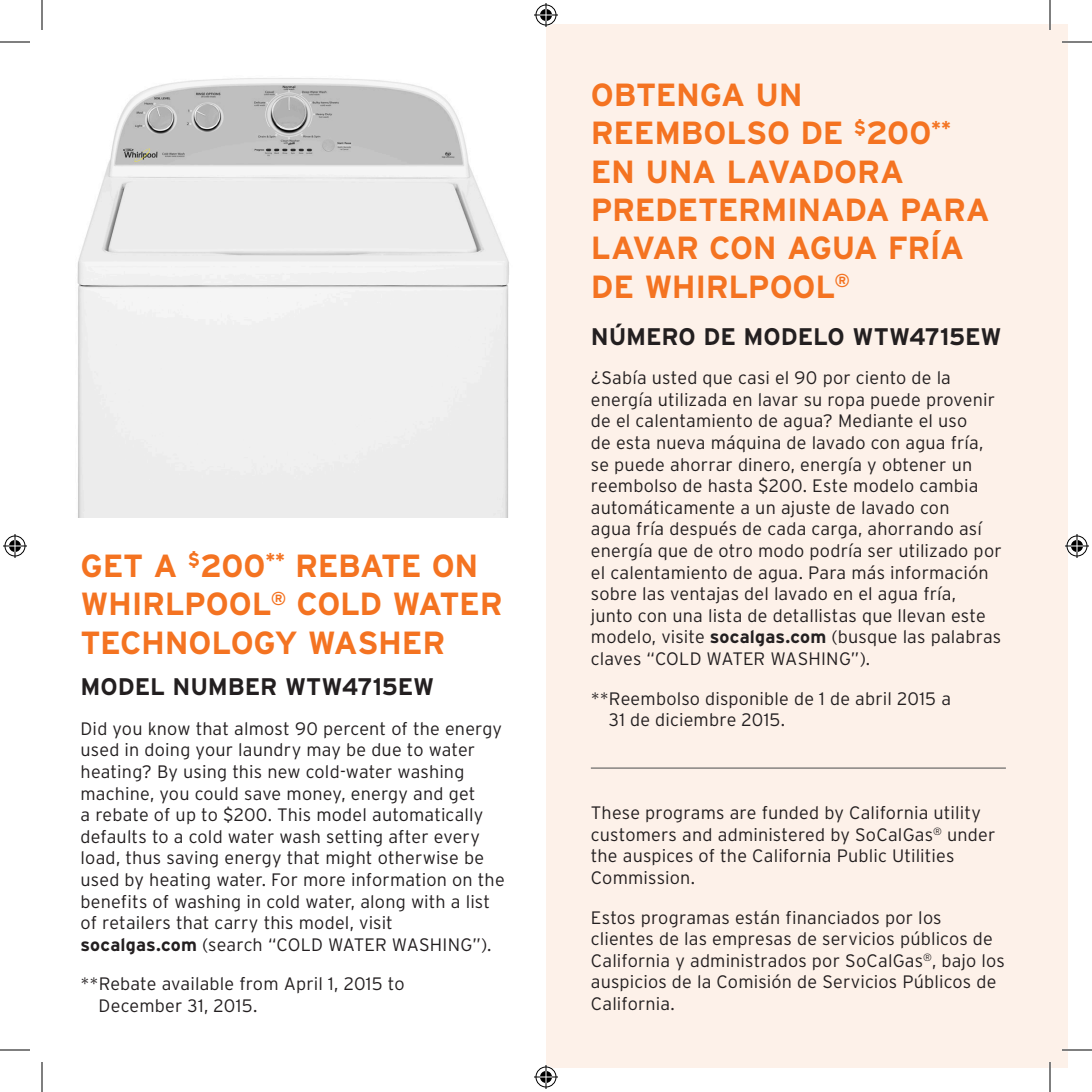
<style>
.page{position:relative;width:1092px;height:1092px;background:#fff}
.page>*{position:absolute;margin:0;border:0;box-sizing:border-box;transform-origin:0 0}
.subhead{font:700 32px/38.4px "Interstate";letter-spacing:-.01em;color:#f47321}
.subhead-2{font:700 24px "Interstate";letter-spacing:-.005em;color:#231f20}
.subhead-3{font:300 18px/21.6px "Interstate";letter-spacing:.01em;color:#231f20}
.s1{font-weight:700}
</style>
<div class="page">
<div style="left:546px;top:24px;width:522px;height:1044px;background:#fdf1e9"></div>
<img style="left:77px;top:78px;width:432px;height:439px">
<hr style="left:591px;top:768px;width:415px;height:1px;background:#4b4c4d">
<hr style="left:1062px;top:41px;width:30px;height:2px;background:#fff">
<hr style="left:1062px;top:1049px;width:30px;height:2px;background:#fff">
<hr style="left:1049px;top:0;width:2px;height:30px;background:#fff">
<hr style="left:1049px;top:1062px;width:2px;height:30px;background:#fff">
<hr style="left:0;top:42px;width:30px;height:1px;background:#000">
<hr style="left:1062px;top:42px;width:30px;height:1px;background:#000">
<hr style="left:0;top:1050px;width:30px;height:1px;background:#000">
<hr style="left:1062px;top:1050px;width:30px;height:1px;background:#000">
<hr style="left:42px;top:0;width:1px;height:30px;background:#000">
<hr style="left:42px;top:1062px;width:1px;height:30px;background:#000">
<hr style="left:1050px;top:0;width:1px;height:30px;background:#000">
<hr style="left:1050px;top:1062px;width:1px;height:30px;background:#000">
<svg style="left:534px;top:3px;width:24px;height:24px"></svg>
<svg style="left:534px;top:1065px;width:24px;height:24px"></svg>
<svg style="left:3px;top:534px;width:24px;height:24px"></svg>
<svg style="left:1065px;top:534px;width:24px;height:24px"></svg>
<p class="subhead" style="left:81px;top:546px;width:423px">GET A <sup>$</sup>200<sup>**</sup> REBATE ON<br>WHIRLPOOL<sup>®</sup> COLD WATER<br>TECHNOLOGY WASHER</p>
<p class="subhead-2" style="left:81px;top:673px;width:355px">MODEL NUMBER WTW4715EW</p>
<p class="subhead-3" style="left:81px;top:718px;width:426px">Did you know that almost 90 percent of the energy used in doing your laundry may be due to water heating? By using this new cold-water washing machine, you could save money, energy and get<br>a rebate of up to $200. This model automatically defaults to a cold water wash setting after every load, thus saving energy that might otherwise be used by heating water. For more information on the benefits of washing in cold water, along with a list of retailers that carry this model, visit <span class="s1">socalgas.com</span> (search “COLD WATER WASHING”).</p>
<p class="subhead-3" style="left:99px;top:973px;width:307px;text-indent:-18px">**Rebate available from April 1, 2015 to<br>December 31, 2015.</p>
<p class="subhead" style="left:591px;top:75px;width:401px">OBTENGA UN<br>REEMBOLSO DE <sup>$</sup>200<sup>**<br></sup>EN UNA LAVADORA<br>PREDETERMINADA PARA<br>LAVAR CON AGUA FRÍA<br>DE WHIRLPOOL<sup>®</sup></p>
<p class="subhead-2" style="left:591px;top:323px;width:412px">NÚMERO DE MODELO WTW4715EW</p>
<p class="subhead-3" style="left:591px;top:367px;width:412px">¿Sabía usted que casi el 90 por ciento de la energía utilizada en lavar su ropa puede provenir de el calentamiento de agua? Mediante el uso<br>de esta nueva máquina de lavado con agua fría, se puede ahorrar dinero, energía y obtener un reembolso de hasta $200. Este modelo cambia automáticamente a un ajuste de lavado con<br>agua fría después de cada carga, ahorrando así energía que de otro modo podría ser utilizado por el calentamiento de agua. Para más información sobre las ventajas del lavado en el agua fría, junto con una lista de detallistas que llevan este modelo, visite <span class="s1">socalgas.com</span> (busque las palabras claves “COLD WATER WASHING”).</p>
<p class="subhead-3" style="left:609px;top:687px;width:344px;text-indent:-18px">**Reembolso disponible de 1 de abril 2015 a<br>31 de diciembre 2015.</p>
<p class="subhead-3" style="left:591px;top:802px;width:406px">These programs are funded by California utility customers and administered by SoCalGas<sup>®</sup> under the auspices of the California Public Utilities Commission.</p>
<p class="subhead-3" style="left:591px;top:906px;width:416px">Estos programas están financiados por los clientes de las empresas de servicios públicos de California y administrados por SoCalGas<sup>®</sup>, bajo los auspicios de la Comisión de Servicios Públicos de California.</p>
</div>
